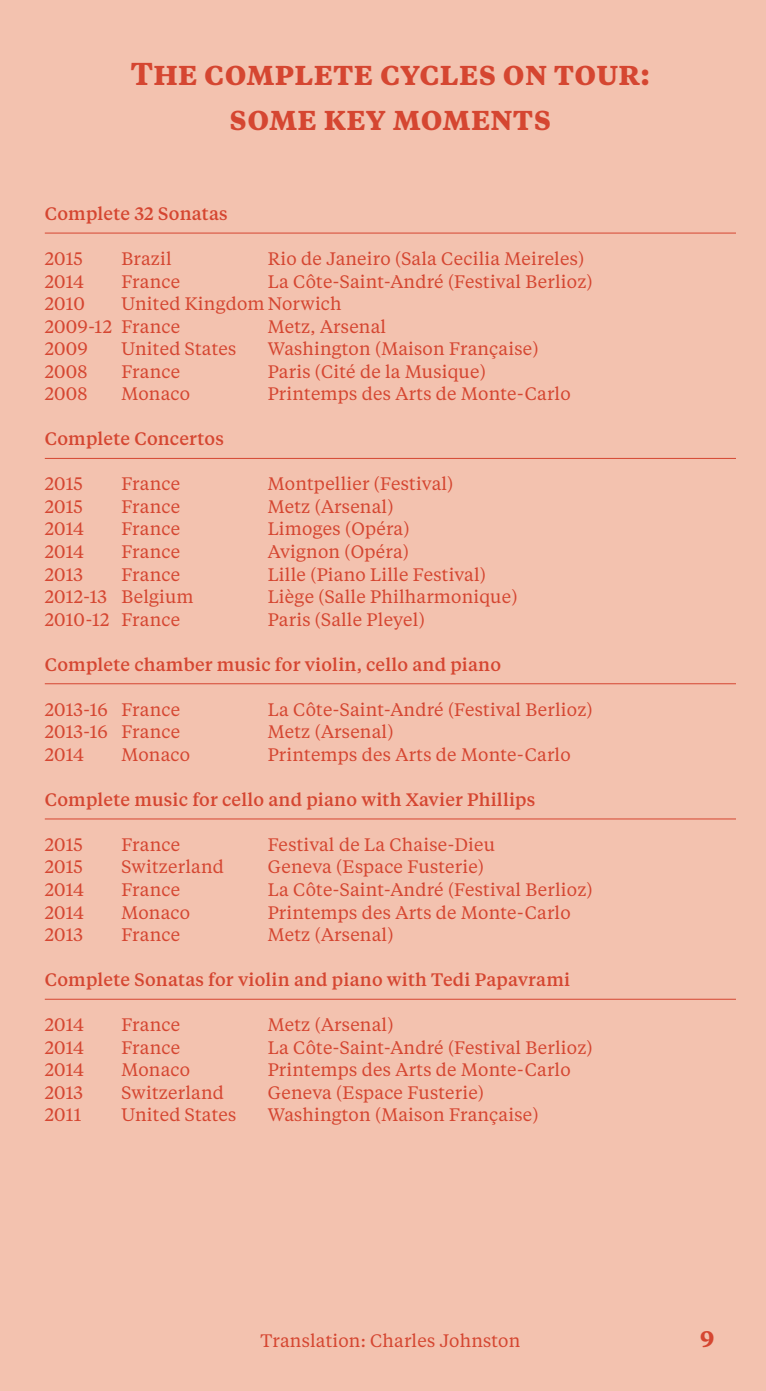
<style>
.page{position:relative;width:766px;height:1391px;background:#fff}
.page>*{position:absolute;margin:0;border:0;box-sizing:border-box;transform-origin:0 0}
.TITRE{font:600 31.5px/45px "Tiempos Text";letter-spacing:.01em;color:#d54631;text-align:center}
.TITRE__Centered{font:700 22.5px "Tiempos Text";color:#d54631}
.texte_courant{font:18px "Tiempos Text";letter-spacing:.01em;color:#d54631}
.listing_concerts{font:500 18px "Tiempos Text";letter-spacing:.01em;color:#d54631}
</style>
<div class="page">
<div style="left:0;top:0;width:765px;height:1390px;background:#f3c2af"></div>
<hr style="left:45px;top:233px;width:690px;height:1px;background:#d54631">
<hr style="left:45px;top:458px;width:690px;height:1px;background:#d54631">
<hr style="left:45px;top:683px;width:690px;height:1px;background:#d54631">
<hr style="left:45px;top:818px;width:690px;height:1px;background:#d54631">
<hr style="left:45px;top:998px;width:690px;height:1px;background:#d54631">
<p class="TITRE" style="left:131px;top:50px;width:520px">The complete cycles on tour: some key moments</p>
<p class="listing_concerts" style="left:45px;top:201px;width:184px">Complete 32 Sonatas</p>
<p class="texte_courant" style="left:45px;top:246px;width:40px">2015</p>
<p class="texte_courant" style="left:121px;top:246px;width:52px">Brazil</p>
<p class="texte_courant" style="left:268px;top:246px;width:318px">Rio de Janeiro (Sala Cecilia Meireles)</p>
<p class="texte_courant" style="left:45px;top:269px;width:41px">2014</p>
<p class="texte_courant" style="left:121px;top:269px;width:60px">France</p>
<p class="texte_courant" style="left:268px;top:269px;width:326px">La Côte-Saint-André (Festival Berlioz)</p>
<p class="texte_courant" style="left:45px;top:292px;width:42px">2010</p>
<p class="texte_courant" style="left:121px;top:292px;width:222px">United Kingdom Norwich</p>
<p class="texte_courant" style="left:45px;top:314px;width:137px">2009-12 France</p>
<p class="texte_courant" style="left:268px;top:314px;width:120px">Metz, Arsenal</p>
<p class="texte_courant" style="left:45px;top:337px;width:45px">2009</p>
<p class="texte_courant" style="left:121px;top:337px;width:116px">United States</p>
<p class="texte_courant" style="left:268px;top:337px;width:272px">Washington (Maison Française)</p>
<p class="texte_courant" style="left:45px;top:359px;width:44px">2008</p>
<p class="texte_courant" style="left:121px;top:359px;width:60px">France</p>
<p class="texte_courant" style="left:268px;top:359px;width:219px">Paris (Cité de la Musique)</p>
<p class="texte_courant" style="left:45px;top:382px;width:44px">2008</p>
<p class="texte_courant" style="left:121px;top:382px;width:70px">Monaco</p>
<p class="texte_courant" style="left:268px;top:382px;width:304px">Printemps des Arts de Monte-Carlo</p>
<p class="listing_concerts" style="left:45px;top:426px;width:181px">Complete Concertos</p>
<p class="texte_courant" style="left:45px;top:472px;width:40px">2015</p>
<p class="texte_courant" style="left:121px;top:472px;width:60px">France</p>
<p class="texte_courant" style="left:268px;top:472px;width:187px">Montpellier (Festival)</p>
<p class="texte_courant" style="left:45px;top:494px;width:40px">2015</p>
<p class="texte_courant" style="left:121px;top:494px;width:60px">France</p>
<p class="texte_courant" style="left:268px;top:494px;width:127px">Metz (Arsenal)</p>
<p class="texte_courant" style="left:45px;top:517px;width:41px">2014</p>
<p class="texte_courant" style="left:121px;top:517px;width:60px">France</p>
<p class="texte_courant" style="left:268px;top:517px;width:143px">Limoges (Opéra)</p>
<p class="texte_courant" style="left:45px;top:539px;width:41px">2014</p>
<p class="texte_courant" style="left:121px;top:539px;width:60px">France</p>
<p class="texte_courant" style="left:268px;top:539px;width:143px">Avignon (Opéra)</p>
<p class="texte_courant" style="left:45px;top:562px;width:40px">2013</p>
<p class="texte_courant" style="left:121px;top:562px;width:60px">France</p>
<p class="texte_courant" style="left:268px;top:562px;width:220px">Lille (Piano Lille Festival)</p>
<p class="texte_courant" style="left:45px;top:584px;width:150px">2012-13 Belgium</p>
<p class="texte_courant" style="left:268px;top:584px;width:251px">Liège (Salle Philharmonique)</p>
<p class="texte_courant" style="left:45px;top:607px;width:137px">2010-12 France</p>
<p class="texte_courant" style="left:268px;top:607px;width:158px">Paris (Salle Pleyel)</p>
<p class="listing_concerts" style="left:45px;top:652px;width:457px">Complete chamber music for violin, cello and piano</p>
<p class="texte_courant" style="left:45px;top:697px;width:137px">2013-16 France</p>
<p class="texte_courant" style="left:268px;top:697px;width:326px">La Côte-Saint-André (Festival Berlioz)</p>
<p class="texte_courant" style="left:45px;top:719px;width:137px">2013-16 France</p>
<p class="texte_courant" style="left:268px;top:719px;width:127px">Metz (Arsenal)</p>
<p class="texte_courant" style="left:45px;top:742px;width:41px">2014</p>
<p class="texte_courant" style="left:121px;top:742px;width:70px">Monaco</p>
<p class="texte_courant" style="left:268px;top:742px;width:304px">Printemps des Arts de Monte-Carlo</p>
<p class="listing_concerts" style="left:45px;top:787px;width:492px">Complete music for cello and piano with Xavier Phillips</p>
<p class="texte_courant" style="left:45px;top:832px;width:40px">2015</p>
<p class="texte_courant" style="left:121px;top:832px;width:60px">France</p>
<p class="texte_courant" style="left:268px;top:832px;width:229px">Festival de La Chaise-Dieu</p>
<p class="texte_courant" style="left:45px;top:855px;width:40px">2015</p>
<p class="texte_courant" style="left:121px;top:855px;width:104px">Switzerland</p>
<p class="texte_courant" style="left:268px;top:855px;width:218px">Geneva (Espace Fusterie)</p>
<p class="texte_courant" style="left:45px;top:877px;width:41px">2014</p>
<p class="texte_courant" style="left:121px;top:877px;width:60px">France</p>
<p class="texte_courant" style="left:268px;top:877px;width:326px">La Côte-Saint-André (Festival Berlioz)</p>
<p class="texte_courant" style="left:45px;top:900px;width:41px">2014</p>
<p class="texte_courant" style="left:121px;top:900px;width:70px">Monaco</p>
<p class="texte_courant" style="left:268px;top:900px;width:304px">Printemps des Arts de Monte-Carlo</p>
<p class="texte_courant" style="left:45px;top:922px;width:40px">2013</p>
<p class="texte_courant" style="left:121px;top:922px;width:60px">France</p>
<p class="texte_courant" style="left:268px;top:922px;width:127px">Metz (Arsenal)</p>
<p class="listing_concerts" style="left:45px;top:967px;width:526px">Complete Sonatas for violin and piano with Tedi Papavrami</p>
<p class="texte_courant" style="left:45px;top:1012px;width:41px">2014</p>
<p class="texte_courant" style="left:121px;top:1012px;width:60px">France</p>
<p class="texte_courant" style="left:268px;top:1012px;width:127px">Metz (Arsenal)</p>
<p class="texte_courant" style="left:45px;top:1035px;width:41px">2014</p>
<p class="texte_courant" style="left:121px;top:1035px;width:60px">France</p>
<p class="texte_courant" style="left:268px;top:1035px;width:326px">La Côte-Saint-André (Festival Berlioz)</p>
<p class="texte_courant" style="left:45px;top:1057px;width:41px">2014</p>
<p class="texte_courant" style="left:121px;top:1057px;width:70px">Monaco</p>
<p class="texte_courant" style="left:268px;top:1057px;width:304px">Printemps des Arts de Monte-Carlo</p>
<p class="texte_courant" style="left:45px;top:1080px;width:40px">2013</p>
<p class="texte_courant" style="left:121px;top:1080px;width:104px">Switzerland</p>
<p class="texte_courant" style="left:268px;top:1080px;width:218px">Geneva (Espace Fusterie)</p>
<p class="texte_courant" style="left:45px;top:1102px;width:38px">2011</p>
<p class="texte_courant" style="left:121px;top:1102px;width:116px">United States</p>
<p class="texte_courant" style="left:268px;top:1102px;width:272px">Washington (Maison Française)</p>
<p class="texte_courant" style="left:260px;top:1328px;width:261px">Translation: Charles Johnston</p>
<p class="TITRE__Centered" style="left:699px;top:1322px;width:16px">9</p>
</div>
